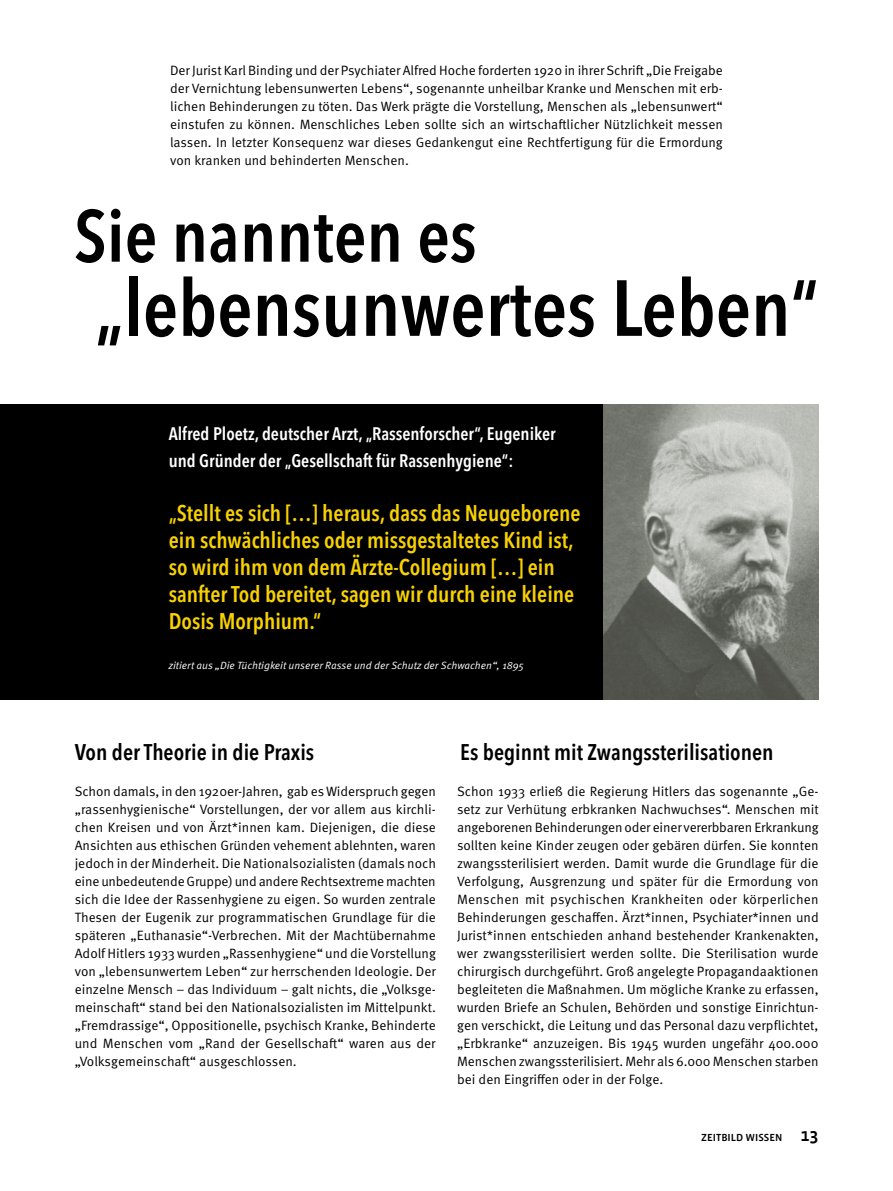
<style>
.page{position:relative;width:893px;height:1191px;background:#fff}
.page>*{position:absolute;margin:0;border:0;box-sizing:border-box;transform-origin:0 0}
.t1{font:600 condensed 78.45px "Avenir Next LT Pro";color:#000}
.t2{font:600 condensed 72.75px "Avenir Next LT Pro";color:#000}
.t3{font:600 condensed 22.5px/27px "Avenir Next LT Pro";color:#f8d100}
.t4{font:600 condensed 22.5px "Avenir Next LT Pro";color:#000}
.t5{font:600 condensed 18px/27px "Avenir Next LT Pro";color:#fff}
.t6{font:13.5px/18px "Meta Pro Norm";color:#000;text-align:justify}
.t7{font:10.5px "Meta Pro Norm Ita";color:#fff}
.t8{font:10.5px "Vista Sans Med";color:#000}
.s1{font-size:18px}
</style>
<div class="page">
<div style="left:0;top:404px;width:604px;height:295px;background:#000"></div>
<img style="left:604px;top:404px;width:215px;height:295px">
<p class="t6" style="left:170px;top:60px;width:554px">Der Jurist Karl Binding und der Psychiater Alfred Hoche forderten 1920 in ihrer Schrift „Die Freigabe der Vernichtung lebensunwerten Lebens“, sogenannte unheilbar Kranke und Menschen mit erb&shy;lichen Behinderungen zu töten. Das Werk prägte die Vorstellung, Menschen als „lebensunwert“ einstufen zu können. Menschliches Leben sollte sich an wirtschaftlicher Nützlichkeit messen lassen. In letzter Konsequenz war dieses Gedankengut eine Rechtfertigung für die Ermordung von kranken und behinderten Menschen.</p>
<h2 class="t2" style="left:74px;top:192px;width:404px">Sie nannten es</h2>
<h1 class="t1" style="left:95px;top:260px;width:725px">„lebensunwertes Leben“</h1>
<h3 class="t5" style="left:169px;top:420px;width:389px">Alfred Ploetz, deutscher Arzt, „Rassenforscher“, Eugeniker und Gründer der „Gesellschaft für Rassenhygiene“:</h3>
<h3 class="t3" style="left:169px;top:499px;width:413px">„Stellt es sich […] heraus, dass das Neugeborene ein schwächliches oder missgestaltetes Kind ist, so wird ihm von dem Ärzte-Collegium […] ein sanfter Tod bereitet, sagen wir durch eine kleine Dosis Morphium.“</h3>
<p class="t7" style="left:169px;top:657px;width:357px">zitiert aus „Die Tüchtigkeit unserer Rasse und der Schutz der Schwachen“, 1895</p>
<h3 class="t4" style="left:75px;top:738px;width:241px">Von der Theorie in die Praxis</h3>
<p class="t6" style="left:75px;top:781px;width:363px">Schon damals, in den 1920er-Jahren, gab es Widerspruch gegen „rassenhygienische“ Vorstellungen, der vor allem aus kirchli&shy;chen Kreisen und von Ärzt*innen kam. Diejenigen, die diese Ansichten aus ethischen Gründen vehement ablehnten, waren jedoch in der Minderheit. Die Nationalsozialisten (damals noch eine unbedeutende Gruppe) und andere Rechtsextreme machten sich die Idee der Rassenhygiene zu eigen. So wurden zentrale Thesen der Eugenik zur programmatischen Grundlage für die späteren „Euthanasie“-Verbrechen. Mit der Machtübernahme Adolf Hitlers 1933 wurden „Rassenhygiene“ und die Vorstellung von „lebensunwertem Leben“ zur herrschenden Ideologie. Der einzelne Mensch – das Individuum – galt nichts, die „Volksge&shy;meinschaft“ stand bei den Nationalsozialisten im Mittelpunkt. „Fremdrassige“, Oppositionelle, psychisch Kranke, Behinderte und Menschen vom „Rand der Gesellschaft“ waren aus der „Volksgemeinschaft“ ausgeschlossen.</p>
<h3 class="t4" style="left:460px;top:738px;width:315px">Es beginnt mit Zwangssterilisationen</h3>
<p class="t6" style="left:457px;top:781px;width:363px">Schon 1933 erließ die Regierung Hitlers das sogenannte „Ge&shy;setz zur Verhütung erbkranken Nachwuchses“. Menschen mit angeborenen Behinderungen oder einer vererbbaren Erkrankung sollten keine Kinder zeugen oder gebären dürfen. Sie konnten zwangssterilisiert werden. Damit wurde die Grundlage für die Verfolgung, Ausgrenzung und später für die Ermordung von Menschen mit psychischen Krankheiten oder körperlichen Behinderungen geschaffen. Ärzt*innen, Psychiater*innen und Jurist*innen entschieden anhand bestehender Krankenakten, wer zwangssterilisiert werden sollte. Die Sterilisation wurde chirurgisch durchgeführt. Groß angelegte Propagandaaktionen begleiteten die Maßnahmen. Um mögliche Kranke zu erfassen, wurden Briefe an Schulen, Behörden und sonstige Einrichtun&shy;gen verschickt, die Leitung und das Personal dazu verpflichtet, „Erbkranke“ anzuzeigen. Bis 1945 wurden ungefähr 400.000<br>Menschen zwangssterilisiert. Mehr als 6.000 Menschen starben bei den Eingriffen oder in der Folge.</p>
<p class="t8" style="left:701px;top:1131px;width:119px">ZEITBILD WISSEN <span class="s1">13</span></p>
</div>
